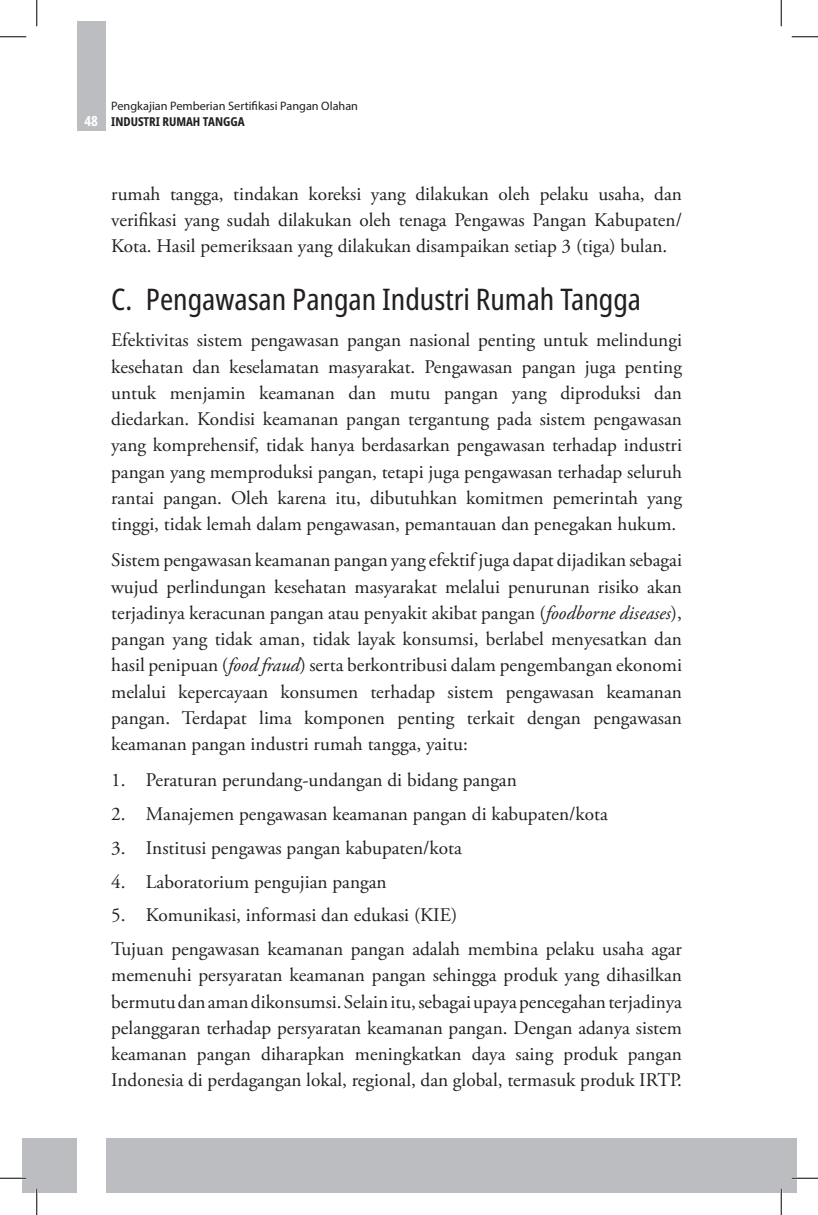
<style>
.page{position:relative;width:818px;height:1215px;background:#fff}
.page>*{position:absolute;margin:0;border:0;box-sizing:border-box;transform-origin:0 0}
.t1{font:29.75px "Noto Sans Display Condensed";color:#231f20}
.ISI_BAB{font:19.25px/26.2px "Adobe Garamond Pro";color:#231f20;text-align:justify}
.t2{font:700 14px "Noto Sans Display Condensed";color:#fff}
.t3{font:12.25px "Myriad Pro";color:#231f20}
.t4{font:700 12.25px "Noto Sans Display Condensed";color:#231f20}
.s1{font-style:italic}
</style>
<div class="page">
<div style="left:22px;top:1138px;width:759px;height:55px;background:#bcbdc0"></div>
<div style="left:781px;top:1138px;width:15px;height:55px;background:#bcbdc0"></div>
<div style="left:77px;top:22px;width:28px;height:109px;background:#bcbdc0"></div>
<div style="left:77px;top:1138px;width:28px;height:55px;background:#fff"></div>
<hr style="left:0;top:1177px;width:26px;height:2px;background:#fff">
<hr style="left:791px;top:1177px;width:27px;height:2px;background:#fff">
<hr style="left:36px;top:1188px;width:2px;height:26px;background:#fff">
<hr style="left:780px;top:1188px;width:2px;height:26px;background:#fff">
<svg style="left:0;top:36px;width:26px;height:1px"></svg>
<svg style="left:791px;top:36px;width:27px;height:1px"></svg>
<svg style="left:0;top:1177px;width:26px;height:1px"></svg>
<svg style="left:791px;top:1177px;width:27px;height:1px"></svg>
<svg style="left:36px;top:0;width:1px;height:26px"></svg>
<svg style="left:36px;top:1188px;width:1px;height:26px"></svg>
<svg style="left:781px;top:0;width:1px;height:26px"></svg>
<svg style="left:781px;top:1188px;width:1px;height:26px"></svg>
<p class="t2" style="left:84px;top:111px;width:15px">48</p>
<p class="t3" style="left:111px;top:99px;width:248px">Pengkajian Pemberian Sertifikasi Pangan Olahan</p>
<p class="t4" style="left:111px;top:113px;width:135px">INDUSTRI RUMAH TANGGA</p>
<p class="ISI_BAB" style="left:111px;top:181px;width:572px">rumah tangga, tindakan koreksi yang dilakukan oleh pelaku usaha, dan verifikasi yang sudah dilakukan oleh tenaga Pengawas Pangan Kabupaten/ Kota. Hasil pemeriksaan yang dilakukan disampaikan setiap 3 (tiga) bulan.</p>
<p class="t1" style="left:111px;top:278px;width:531px">C. Pengawasan Pangan Industri Rumah Tangga</p>
<p class="ISI_BAB" style="left:111px;top:328px;width:572px">Efektivitas sistem pengawasan pangan nasional penting untuk melindungi kesehatan dan keselamatan masyarakat. Pengawasan pangan juga penting untuk menjamin keamanan dan mutu pangan yang diproduksi dan diedarkan. Kondisi keamanan pangan tergantung pada sistem pengawasan yang komprehensif, tidak hanya berdasarkan pengawasan terhadap industri pangan yang memproduksi pangan, tetapi juga pengawasan terhadap seluruh rantai pangan. Oleh karena itu, dibutuhkan komitmen pemerintah yang tinggi, tidak lemah dalam pengawasan, pemantauan dan penegakan hukum.</p>
<p class="ISI_BAB" style="left:111px;top:548px;width:572px">Sistem pengawasan keamanan pangan yang efektif juga dapat dijadikan sebagai wujud perlindungan kesehatan masyarakat melalui penurunan risiko akan terjadinya keracunan pangan atau penyakit akibat pangan (<span class="s1">foodborne diseases</span>), pangan yang tidak aman, tidak layak konsumsi, berlabel menyesatkan dan hasil penipuan (<span class="s1">food fraud</span>) serta berkontribusi dalam pengembangan ekonomi melalui kepercayaan konsumen terhadap sistem pengawasan keamanan pangan. Terdapat lima komponen penting terkait dengan pengawasan keamanan pangan industri rumah tangga, yaitu:</p>
<p class="ISI_BAB" style="left:111px;top:768px;width:407px">1. Peraturan perundang-undangan di bidang pangan</p>
<p class="ISI_BAB" style="left:111px;top:801px;width:498px">2. Manajemen pengawasan keamanan pangan di kabupaten/kota</p>
<p class="ISI_BAB" style="left:111px;top:835px;width:352px">3. Institusi pengawas pangan kabupaten/kota</p>
<p class="ISI_BAB" style="left:111px;top:869px;width:277px">4. Laboratorium pengujian pangan</p>
<p class="ISI_BAB" style="left:111px;top:902px;width:347px">5. Komunikasi, informasi dan edukasi (KIE)</p>
<p class="ISI_BAB" style="left:111px;top:936px;width:572px">Tujuan pengawasan keamanan pangan adalah membina pelaku usaha agar memenuhi persyaratan keamanan pangan sehingga produk yang dihasilkan bermutu dan aman dikonsumsi. Selain itu, sebagai upaya pencegahan terjadinya pelanggaran terhadap persyaratan keamanan pangan. Dengan adanya sistem keamanan pangan diharapkan meningkatkan daya saing produk pangan Indonesia di perdagangan lokal, regional, dan global, termasuk produk IRTP.</p>
</div>
